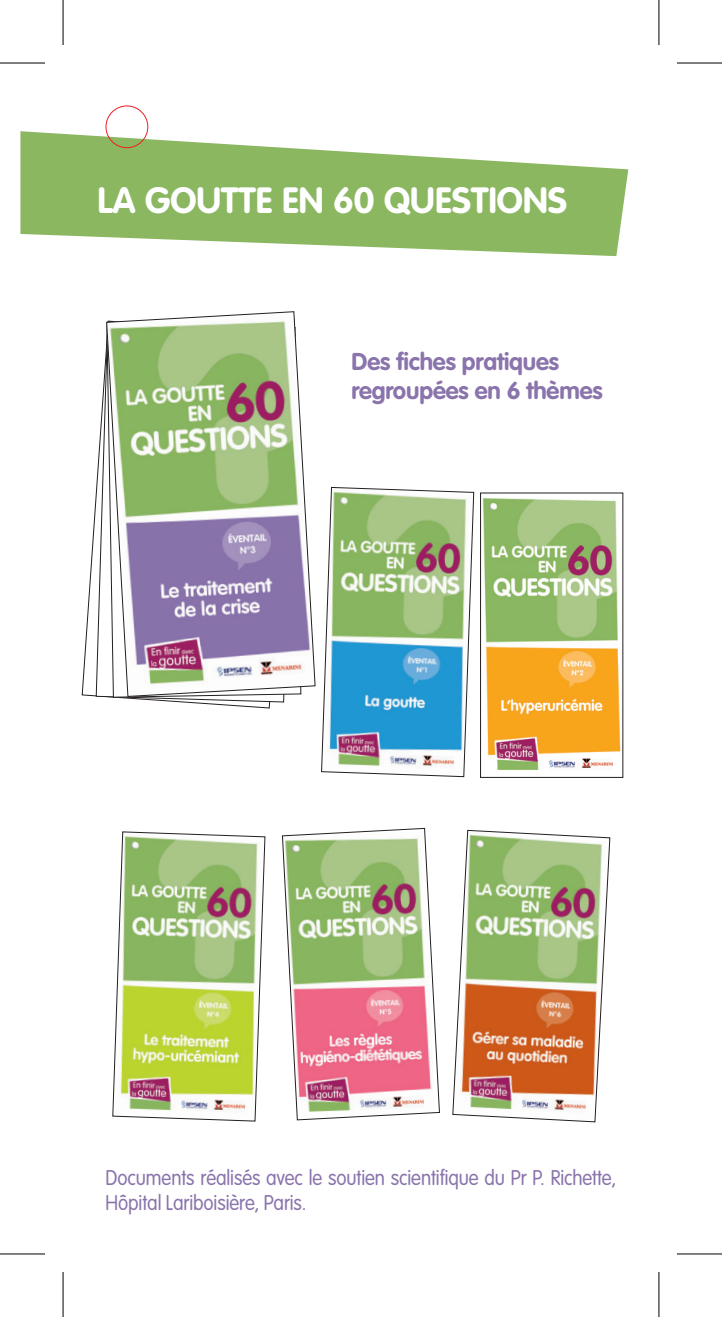
<style>
.page{position:relative;width:722px;height:1317px;background:#fff}
.page>*{position:absolute;margin:0;border:0;box-sizing:border-box;transform-origin:0 0}
.t1{font:700 36px "VAG Rounded";color:#fff}
.t2{font:700 24px/28.8px "VAG Rounded";letter-spacing:-.005em;color:#8a74ac}
.t3{font:300 21px/25.2px "VAG Rounded";letter-spacing:-.005em;color:#8a74ac;scale:.9 1}
</style>
<div class="page">
<svg style="left:82px;top:491px;width:203px;height:217px"></svg>
<svg style="left:96px;top:348px;width:189px;height:354px"></svg>
<svg style="left:106px;top:311px;width:209px;height:386px"></svg>
<svg style="left:20px;top:131px;width:608px;height:125px;fill:#8bb761"></svg>
<svg style="left:321px;top:487px;width:153px;height:290px"></svg>
<svg style="left:112px;top:831px;width:153px;height:290px"></svg>
<svg style="left:282px;top:828px;width:157px;height:292px"></svg>
<svg style="left:452px;top:830px;width:158px;height:292px"></svg>
<img style="left:482px;top:498px;width:138px;height:272px">
<div style="left:480px;top:493px;width:142px;height:284px;border:1px solid #231f20"></div>
<div style="left:106px;top:106px;width:42px;height:42px;border:1px solid #ee1d23;border-radius:50%"></div>
<svg style="left:659px;top:0;width:1px;height:45px"></svg>
<svg style="left:659px;top:1272px;width:1px;height:45px"></svg>
<hr style="left:0;top:62px;width:45px;height:2px;background:#000">
<hr style="left:676px;top:62px;width:45px;height:2px;background:#000">
<hr style="left:0;top:1253px;width:45px;height:1px;background:#000">
<hr style="left:676px;top:1253px;width:45px;height:1px;background:#000">
<hr style="left:62px;top:0;width:2px;height:45px;background:#000">
<hr style="left:62px;top:1272px;width:2px;height:45px;background:#000">
<hr style="left:658px;top:0;width:1px;height:45px;background:#000">
<hr style="left:658px;top:1272px;width:1px;height:45px;background:#000">
<h1 class="t1" style="left:97px;top:180px;width:471px">La goutte en 60 questions</h1>
<p class="t2" style="left:351px;top:347px;width:252px">Des fiches pratiques regroupées en 6 thèmes</p>
<p class="t3" style="left:106px;top:1164px;width:568px">Documents réalisés avec le soutien scientifique du Pr P. Richette,<br>Hôpital Lariboisière, Paris.</p>
</div>
